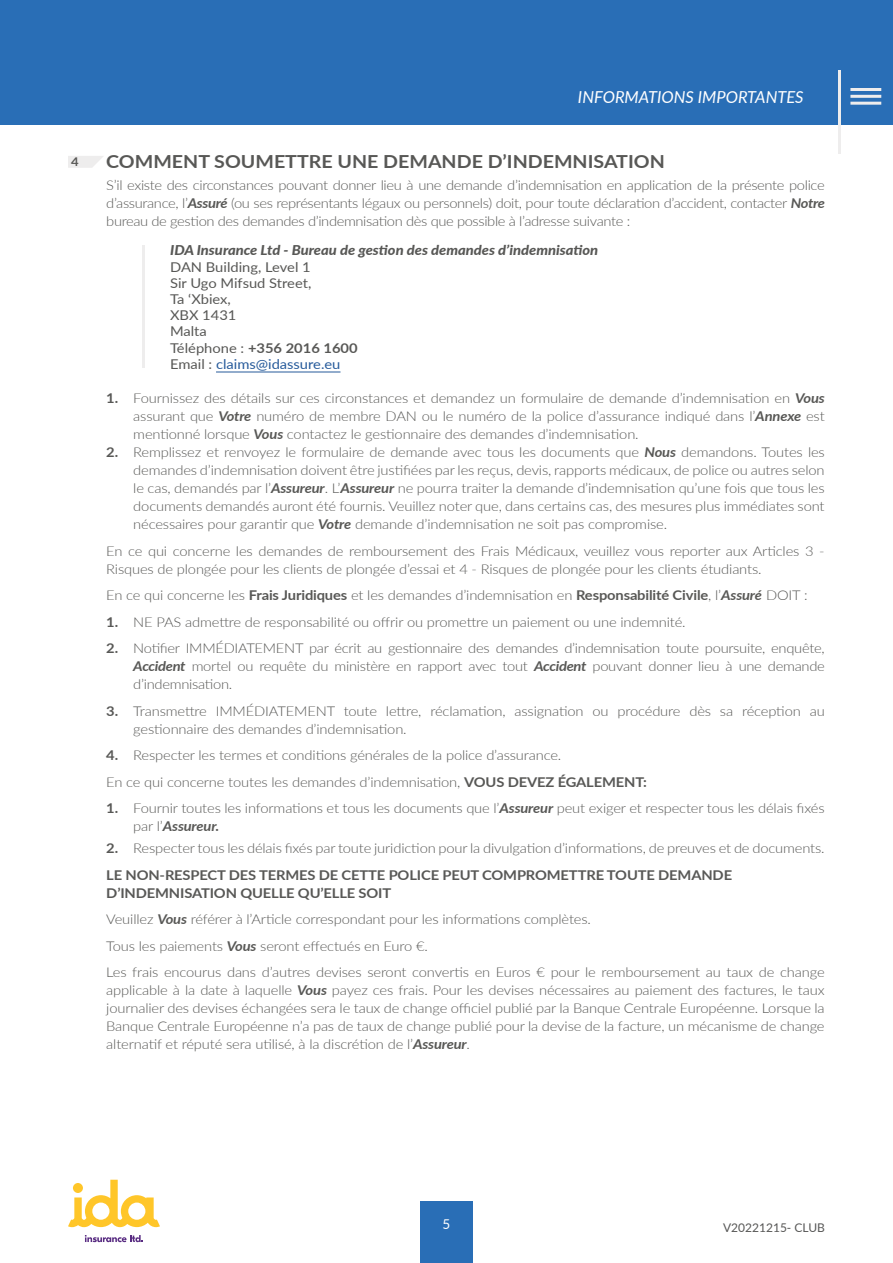
<style>
.page{position:relative;width:893px;height:1263px;background:#fff}
.page>*{position:absolute;margin:0;border:0;box-sizing:border-box;transform-origin:0 0}
.t1{font:700 18px "Lato";color:#585856;scale:1.09 1}
.t2{font:italic 16.5px "Lato";color:#fff}
.t3{font:300 13.5px/18px "Lato";letter-spacing:-.01em;color:#585856;scale:1.09 1}
.t4{font:13.5px/16.2px "Lato";color:#585856;scale:1.09 1}
.t5{font:italic 800 13.5px "Lato";color:#585856;scale:1.09 1}
.t6{font:13.5px "Lato";color:#fff}
.t7{font:12px "Lato";color:#575756}
.t8{font:700 12px "Lato";color:#585856;scale:1.09 1}
.s1{font-weight:700;font-style:italic}
.s2{font-weight:700}
.s3{color:#275b9b}
</style>
<div class="page">
<div style="left:420px;top:1201px;width:52px;height:62px;background:#296eb6"></div>
<svg style="left:68px;top:1180px;width:92px;height:47px"></svg>
<svg style="left:85px;top:1235px;width:58px;height:7px"></svg>
<div style="left:0;top:0;width:893px;height:124px;background:#296eb6"></div>
<hr style="left:216px;top:372px;width:124px;height:1px;background:#275b9b">
<svg style="left:68px;top:156px;width:35px;height:12px"></svg>
<hr style="left:142px;top:245px;width:3px;height:123px;background:#eeeded">
<hr style="left:838px;top:71px;width:3px;height:83px;background:#eeeded">
<hr style="left:850px;top:88px;width:31px;height:3px;background:#eeeded">
<hr style="left:850px;top:95px;width:31px;height:3px;background:#eeeded">
<hr style="left:850px;top:102px;width:31px;height:3px;background:#eeeded">
<p class="t8" style="left:71px;top:153px;width:8px">4</p>
<p class="t2" style="left:578px;top:86px;width:227px">INFORMATIONS IMPORTANTES</p>
<h1 class="t1" style="left:106px;top:148px;width:514px">COMMENT SOUMETTRE UNE DEMANDE D’INDEMNISATION</h1>
<p class="t3" style="left:106px;top:176px;width:661px;text-align:justify">S’il existe des circonstances pouvant donner lieu à une demande d’indemnisation en application de la présente police d’assurance, l’<span class="s1">Assuré</span> (ou ses représentants légaux ou personnels) doit, pour toute déclaration d’accident, contacter <span class="s1">Notre </span>bureau de gestion des demandes d’indemnisation dès que possible à l’adresse suivante :</p>
<p class="t5" style="left:170px;top:240px;width:394px">IDA Insurance Ltd - Bureau de gestion des demandes d’indemnisation</p>
<p class="t4" style="left:170px;top:258px;width:174px">DAN Building, Level 1<br>Sir Ugo Mifsud Street,<br>Ta ‘Xbiex,<br>XBX 1431<br>Malta<br>Téléphone : <span class="s2">+356 2016 1600<br></span>Email : <span class="s3">claims@idassure.eu</span></p>
<p class="t3" style="left:133px;top:389px;width:636px;text-align:justify;text-indent:-27px"><span class="s2">1.</span> Fournissez des détails sur ces circonstances et demandez un formulaire de demande d’indemnisation en <span class="s1">Vous </span>assurant que <span class="s1">Votre</span> numéro de membre DAN ou le numéro de la police d’assurance indiqué dans l’<span class="s1">Annexe</span> est mentionné lorsque <span class="s1">Vous</span> contactez le gestionnaire des demandes d’indemnisation.</p>
<p class="t3" style="left:133px;top:443px;width:636px;text-align:justify;text-indent:-27px"><span class="s2">2.</span> Remplissez et renvoyez le formulaire de demande avec tous les documents que <span class="s1">Nous</span> demandons. Toutes les demandes d’indemnisation doivent être justifiées par les reçus, devis, rapports médicaux, de police ou autres selon le cas, demandés par l’<span class="s1">Assureur</span>. L’<span class="s1">Assureur</span> ne pourra traiter la demande d’indemnisation qu’une fois que tous les documents demandés auront été fournis. Veuillez noter que, dans certains cas, des mesures plus immédiates sont nécessaires pour garantir que <span class="s1">Votre</span> demande d’indemnisation ne soit pas compromise.</p>
<p class="t3" style="left:106px;top:541px;width:661px">En ce qui concerne les demandes de remboursement des Frais Médicaux, veuillez vous reporter aux Articles 3 -<br>Risques de plongée pour les clients de plongée d’essai et 4 - Risques de plongée pour les clients étudiants.</p>
<p class="t3" style="left:106px;top:586px;width:645px">En ce qui concerne les <span class="s2">Frais Juridiques</span> et les demandes d’indemnisation en <span class="s2">Responsabilité Civile</span>, l’<span class="s1">Assuré</span> DOIT :</p>
<p class="t3" style="left:106px;top:612px;width:533px"><span class="s2">1.</span> NE PAS admettre de responsabilité ou offrir ou promettre un paiement ou une indemnité.</p>
<p class="t3" style="left:133px;top:639px;width:636px;text-align:justify;text-indent:-27px"><span class="s2">2.</span> Notifier IMMÉDIATEMENT par écrit au gestionnaire des demandes d’indemnisation toute poursuite, enquête, <span class="s1">Accident</span> mortel ou requête du ministère en rapport avec tout <span class="s1">Accident</span> pouvant donner lieu à une demande d’indemnisation.</p>
<p class="t3" style="left:133px;top:701px;width:636px;text-indent:-27px"><span class="s2">3.</span> Transmettre IMMÉDIATEMENT toute lettre, réclamation, assignation ou procédure dès sa réception au gestionnaire des demandes d’indemnisation.</p>
<p class="t3" style="left:106px;top:741px;width:498px;line-height:26.5px"><span class="s2">4.</span> Respecter les termes et conditions générales de la police d’assurance.<br>En ce qui concerne toutes les demandes d’indemnisation, <span class="s2">VOUS DEVEZ ÉGALEMENT:</span></p>
<p class="t3" style="left:133px;top:799px;width:636px;text-indent:-27px"><span class="s2">1.</span> Fournir toutes les informations et tous les documents que l’<span class="s1">Assureur</span> peut exiger et respecter tous les délais fixés par l’<span class="s1">Assureur.</span></p>
<p class="t3" style="left:106px;top:835px;width:660px;line-height:26.5px"><span class="s2">2.</span> Respecter tous les délais fixés par toute juridiction pour la divulgation d’informations, de preuves et de documents.<br><span class="s2">LE NON-RESPECT DES TERMES DE CETTE POLICE PEUT COMPROMETTRE TOUTE DEMANDE</span></p>
<p class="t3" style="left:106px;top:879px;width:661px;line-height:26.5px"><span class="s2">D’INDEMNISATION QUELLE QU’ELLE SOIT<br></span>Veuillez <span class="s1">Vous</span> référer à l’Article correspondant pour les informations complètes.<br>Tous les paiements <span class="s1">Vous</span> seront effectués en Euro €.<br>Les frais encourus dans d’autres devises seront convertis en Euros € pour le remboursement au taux de change</p>
<p class="t3" style="left:106px;top:981px;width:660px;text-align:justify">applicable à la date à laquelle <span class="s1">Vous</span> payez ces frais. Pour les devises nécessaires au paiement des factures, le taux journalier des devises échangées sera le taux de change officiel publié par la Banque Centrale Européenne. Lorsque la Banque Centrale Européenne n’a pas de taux de change publié pour la devise de la facture, un mécanisme de change alternatif et réputé sera utilisé, à la discrétion de l’<span class="s1">Assureur</span>.</p>
<p class="t6" style="left:443px;top:1214px;width:9px">5</p>
<p class="t7" style="left:723px;top:1219px;width:103px">V20221215- CLUB</p>
</div>
